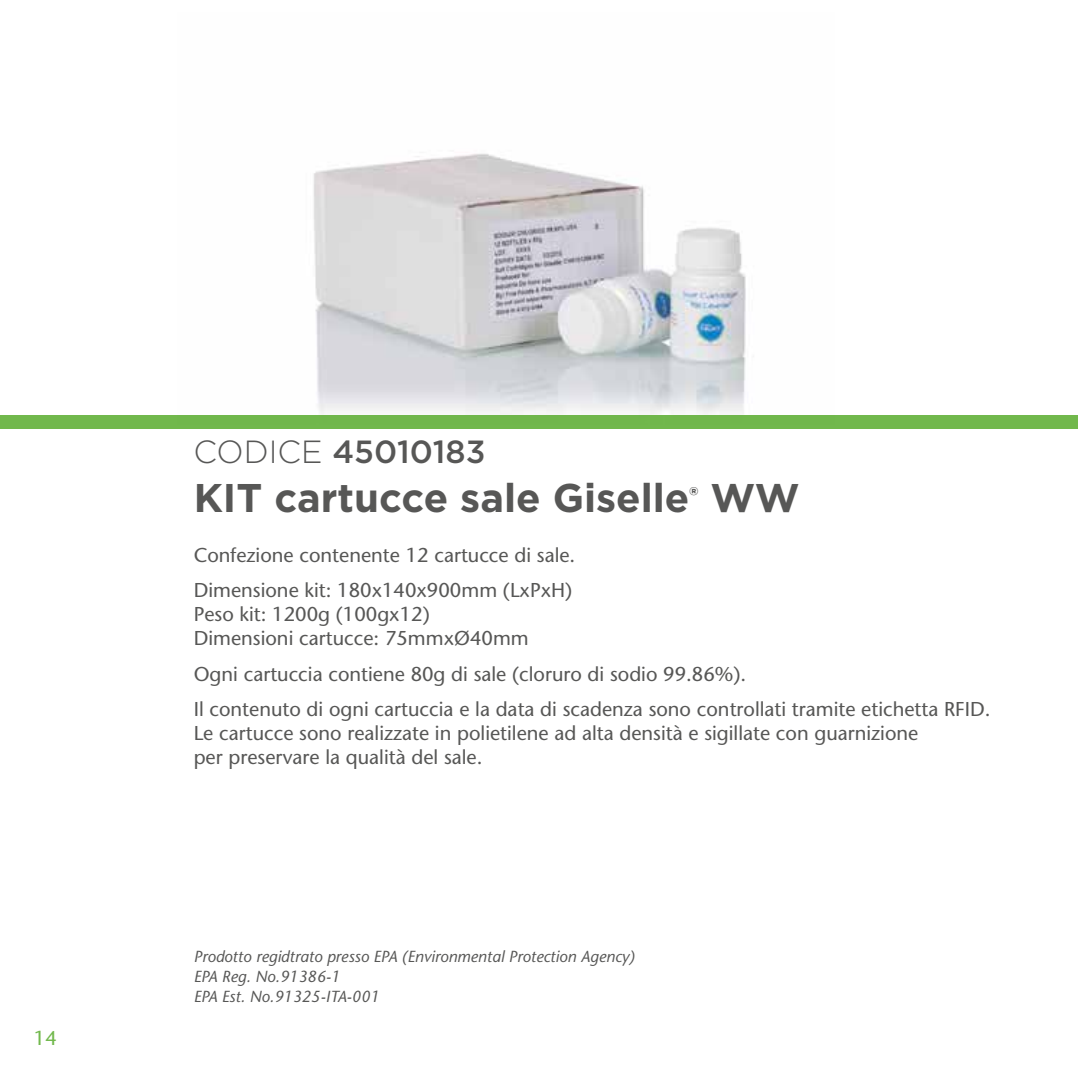
<style>
.page{position:relative;width:1078px;height:1078px;background:#fff}
.page>*{position:absolute;margin:0;border:0;box-sizing:border-box;transform-origin:0 0}
.t1{font:700 40px "Gotham";color:#575756}
.t2{font:500 32px "Gotham";color:#575756}
.t3{font:20px/35.4px "Stone Sans";color:#575756}
.t4{font:20px "Stone Sans LT";color:#71b84c}
.t5{font:italic 500 16px/20px "Stone Sans Std";color:#575756}
.s1{font-weight:300}
</style>
<div class="page">
<img style="left:313px;top:153px;width:433px;height:261px">
<div style="left:0;top:414px;width:1077px;height:14px;background:#71b84c"></div>
<p class="t4" style="left:34px;top:1026px;width:24px">14</p>
<h2 class="t2" style="left:193px;top:430px;width:293px"><span class="s1">CODICE</span> 45010183</h2>
<h1 class="t1" style="left:194px;top:471px;width:607px">KIT cartucce sale Giselle<sup>®</sup> WW</h1>
<p class="t3" style="left:194px;top:537px;width:383px">Confezione contenente 12 cartucce di sale.<br>Dimensione kit: 180x140x900mm (LxPxH)</p>
<p class="t3" style="left:194px;top:602px;width:336px;line-height:24px">Peso kit: 1200g (100gx12)<br>Dimensioni cartucce: 75mmxØ40mm</p>
<p class="t3" style="left:194px;top:655px;width:798px">Ogni cartuccia contiene 80g di sale (cloruro di sodio 99.86%).<br>Il contenuto di ogni cartuccia e la data di scadenza sono controllati tramite etichetta RFID.</p>
<p class="t3" style="left:194px;top:720px;width:726px;line-height:24px">Le cartucce sono realizzate in polietilene ad alta densità e sigillate con guarnizione per preservare la qualità del sale.</p>
<p class="t5" style="left:194px;top:946px;width:442px">Prodotto regidtrato presso EPA (Environmental Protection Agency)<br>EPA Reg. No.91386-1<br>EPA Est. No.91325-ITA-001</p>
</div>
